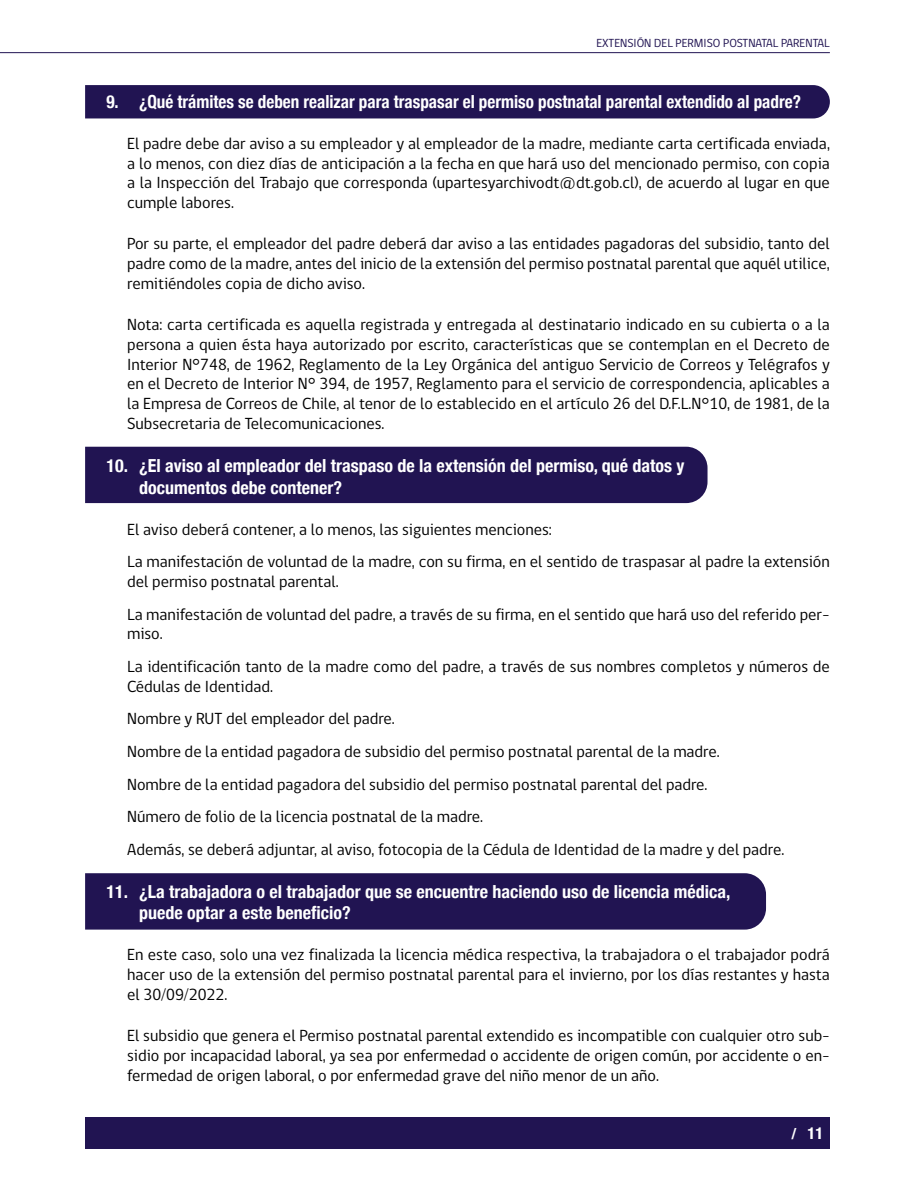
<style>
.page{position:relative;width:915px;height:1187px;background:#fff}
.page>*{position:absolute;margin:0;border:0;box-sizing:border-box;transform-origin:0 0}
.t1{font:700 condensed 18px/21.6px "Helvetica Neue";color:#fff}
.t2{font:700 condensed 18px "Helvetica Neue";color:#fff;scale:.95 1}
.t3{font:16.5px/19.8px "gob CL";color:#000;text-align:justify}
.t4{font:700 condensed 16.5px "Helvetica Neue";color:#fff}
.t5{font:12px "gob CL";color:#211452}
.s1{font-size:15px}
</style>
<div class="page">
<div style="left:85px;top:1116px;width:744px;height:32px;background:#211452"></div>
<hr style="left:0;top:52px;width:829px;height:1px;background:#211452">
<div style="left:85px;top:873px;width:680px;height:56px;background:#211452"></div>
<div style="left:85px;top:446px;width:622px;height:57px;background:#211452"></div>
<div style="left:85px;top:85px;width:744px;height:33px;background:#211452"></div>
<p class="t5" style="left:596px;top:35px;width:235px">EXTENSIÓN DEL PERMISO POSTNATAL PARENTAL</p>
<p class="t2" style="left:106px;top:86px;width:732px">9. ¿Qué trámites se deben realizar para traspasar el permiso postnatal parental extendido al padre?</p>
<p class="t3" style="left:127px;top:134px;width:704px">El padre debe dar aviso a su empleador y al empleador de la madre, mediante carta certificada enviada, a lo menos, con diez días de anticipación a la fecha en que hará uso del mencionado permiso, con copia a la Inspección del Trabajo que corresponda (upartesyarchivodt@dt.gob.cl), de acuerdo al lugar en que cumple labores.</p>
<p class="t3" style="left:127px;top:234px;width:704px">Por su parte, el empleador del padre deberá dar aviso a las entidades pagadoras del subsidio, tanto del padre como de la madre, antes del inicio de la extensión del permiso postnatal parental que aquél utilice, remitiéndoles copia de dicho aviso.</p>
<p class="t3" style="left:127px;top:315px;width:704px">Nota: carta certificada es aquella registrada y entregada al destinatario indicado en su cubierta o a la persona a quien ésta haya autorizado por escrito, características que se contemplan en el Decreto de Interior N°748, de 1962, Reglamento de la Ley Orgánica del antiguo Servicio de Correos y Telégrafos y en el Decreto de Interior N° 394, de 1957, Reglamento para el servicio de correspondencia, aplicables a la Empresa de Correos de Chile, al tenor de lo establecido en el artículo 26 del D.F.L.N°10, de 1981, de la Subsecretaria de Telecomunicaciones.</p>
<p class="t1" style="left:139px;top:453px;width:546px;text-indent:-33px">10. ¿El aviso al empleador del traspaso de la extensión del permiso, qué datos y documentos debe contener?</p>
<p class="t3" style="left:127px;top:513px;width:704px;line-height:32.5px">El aviso deberá contener, a lo menos, las siguientes menciones:<br>La manifestación de voluntad de la madre, con su firma, en el sentido de traspasar al padre la extensión</p>
<p class="t3" style="left:127px;top:565px;width:704px;line-height:32.5px">del permiso postnatal parental.<br>La manifestación de voluntad del padre, a través de su firma, en el sentido que hará uso del referido per-</p>
<p class="t3" style="left:127px;top:618px;width:704px;line-height:32.5px">miso.<br>La identificación tanto de la madre como del padre, a través de sus nombres completos y números de</p>
<p class="t3" style="left:127px;top:670px;width:658px;line-height:32.5px;text-align:left">Cédulas de Identidad.<br>Nombre y RUT del empleador del padre.<br>Nombre de la entidad pagadora de subsidio del permiso postnatal parental de la madre.<br>Nombre de la entidad pagadora del subsidio del permiso postnatal parental del padre.<br>Número de folio de la licencia postnatal de la madre.<br>Además, se deberá adjuntar, al aviso, fotocopia de la Cédula de Identidad de la madre y del padre.</p>
<p class="t1" style="left:139px;top:879px;width:592px;text-indent:-33px">11. ¿La trabajadora o el trabajador que se encuentre haciendo uso de licencia médica, puede optar a este beneficio?</p>
<p class="t3" style="left:127px;top:945px;width:704px">En este caso, solo una vez finalizada la licencia médica respectiva, la trabajadora o el trabajador podrá hacer uso de la extensión del permiso postnatal parental para el invierno, por los días restantes y hasta el 30/09/2022.</p>
<p class="t3" style="left:127px;top:1025px;width:704px">El subsidio que genera el Permiso postnatal parental extendido es incompatible con cualquier otro sub&shy;sidio por incapacidad laboral, ya sea por enfermedad o accidente de origen común, por accidente o en&shy;fermedad de origen laboral, o por enfermedad grave del niño menor de un año.</p>
<p class="t4" style="left:791px;top:1118px;width:34px"><span class="s1">/</span> 11</p>
</div>
